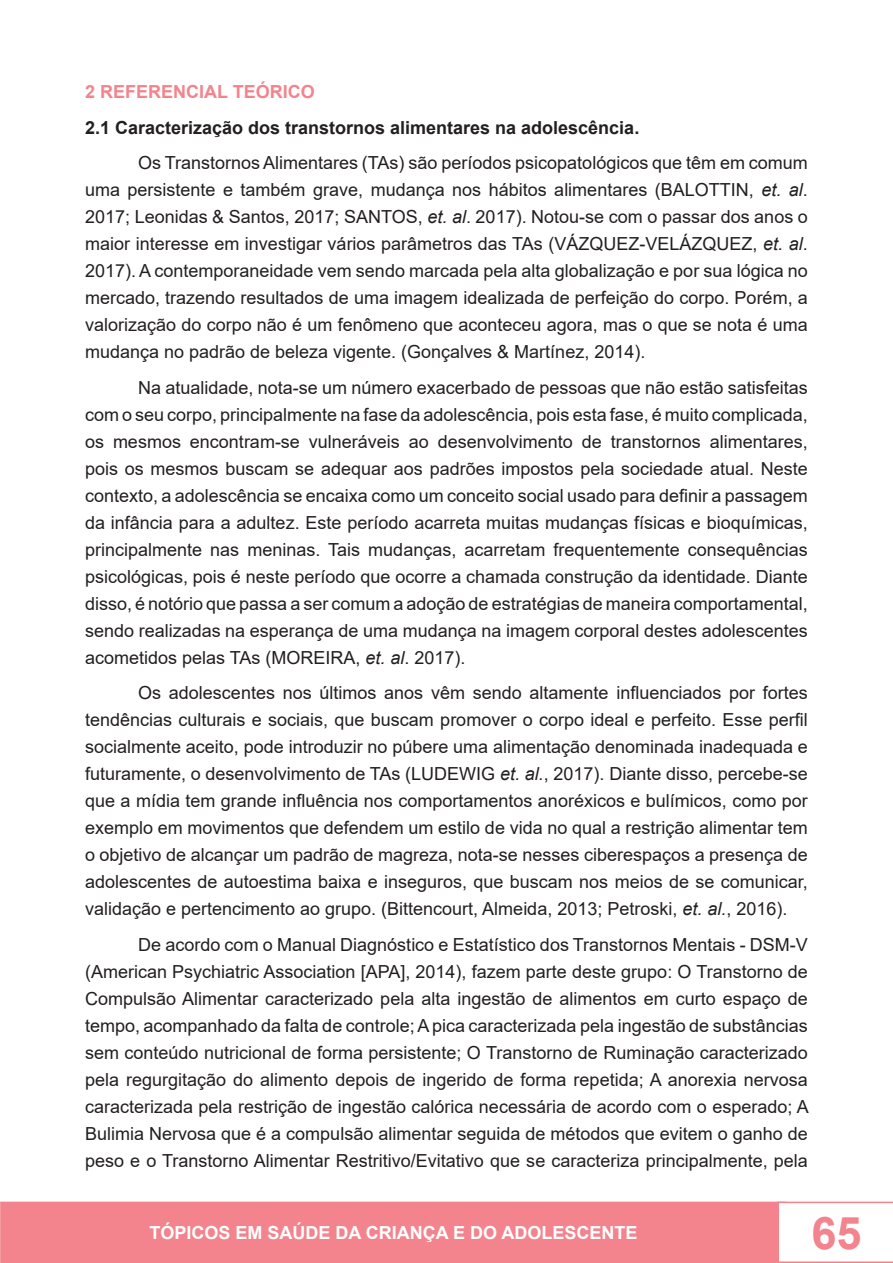
<style>
.page{position:relative;width:893px;height:1263px;background:#fff}
.page>*{position:absolute;margin:0;border:0;box-sizing:border-box;transform-origin:0 0}
.t1{font:700 45px "Arial";color:#f3838c}
.t2{font:18px/27px "Arial";color:#231f20;text-align:justify}
.t3{font:700 18px "Arial";color:#231f20}
.t4{font:700 18px "Arial";color:#fff}
.t5{font:700 18px "Arial";color:#f3838c}
.s1{font-style:italic}
</style>
<div class="page">
<svg style="left:0;top:1201px;width:1px;height:62px"></svg>
<div style="left:2px;top:1202px;width:783px;height:60px;background:#f3838c"></div>
<div style="left:1px;top:1201px;width:785px;height:62px;border:2px solid #f3838c"></div>
<svg style="left:777px;top:1201px;width:116px;height:62px"></svg>
<p class="t5" style="left:85px;top:79px;width:231px">2 REFERENCIAL TEÓRICO</p>
<p class="t3" style="left:85px;top:115px;width:556px">2.1 Caracterização dos transtornos alimentares na adolescência.</p>
<p class="t2" style="left:85px;top:149px;width:724px;text-indent:53px">Os Transtornos Alimentares (TAs) são períodos psicopatológicos que têm em comum uma persistente e também grave, mudança nos hábitos alimentares (BALOTTIN, <span class="s1">et. al</span>.<br>2017; Leonidas &amp; Santos, 2017; SANTOS, <span class="s1">et. al</span>. 2017). Notou-se com o passar dos anos o maior interesse em investigar vários parâmetros das TAs (VÁZQUEZ-VELÁZQUEZ, <span class="s1">et. al</span>.<br>2017). A contemporaneidade vem sendo marcada pela alta globalização e por sua lógica no mercado, trazendo resultados de uma imagem idealizada de perfeição do corpo. Porém, a valorização do corpo não é um fenômeno que aconteceu agora, mas o que se nota é uma mudança no padrão de beleza vigente. (Gonçalves &amp; Martínez, 2014).</p>
<p class="t2" style="left:85px;top:374px;width:724px;text-indent:53px">Na atualidade, nota-se um número exacerbado de pessoas que não estão satisfeitas com o seu corpo, principalmente na fase da adolescência, pois esta fase, é muito complicada, os mesmos encontram-se vulneráveis ao desenvolvimento de transtornos alimentares, pois os mesmos buscam se adequar aos padrões impostos pela sociedade atual. Neste contexto, a adolescência se encaixa como um conceito social usado para definir a passagem da infância para a adultez. Este período acarreta muitas mudanças físicas e bioquímicas, principalmente nas meninas. Tais mudanças, acarretam frequentemente consequências psicológicas, pois é neste período que ocorre a chamada construção da identidade. Diante disso, é notório que passa a ser comum a adoção de estratégias de maneira comportamental, sendo realizadas na esperança de uma mudança na imagem corporal destes adolescentes acometidos pelas TAs (MOREIRA, <span class="s1">et. al</span>. 2017).</p>
<p class="t2" style="left:85px;top:679px;width:724px;text-indent:53px">Os adolescentes nos últimos anos vêm sendo altamente influenciados por fortes tendências culturais e sociais, que buscam promover o corpo ideal e perfeito. Esse perfil socialmente aceito, pode introduzir no púbere uma alimentação denominada inadequada e futuramente, o desenvolvimento de TAs (LUDEWIG <span class="s1">et. al.</span>, 2017). Diante disso, percebe-se que a mídia tem grande influência nos comportamentos anoréxicos e bulímicos, como por exemplo em movimentos que defendem um estilo de vida no qual a restrição alimentar tem o objetivo de alcançar um padrão de magreza, nota-se nesses ciberespaços a presença de adolescentes de autoestima baixa e inseguros, que buscam nos meios de se comunicar, validação e pertencimento ao grupo. (Bittencourt, Almeida, 2013; Petroski, <span class="s1">et. al.</span>, 2016).</p>
<p class="t2" style="left:85px;top:931px;width:725px;text-indent:53px">De acordo com o Manual Diagnóstico e Estatístico dos Transtornos Mentais - DSM-V (American Psychiatric Association [APA], 2014), fazem parte deste grupo: O Transtorno de Compulsão Alimentar caracterizado pela alta ingestão de alimentos em curto espaço de tempo, acompanhado da falta de controle; A pica caracterizada pela ingestão de substâncias sem conteúdo nutricional de forma persistente; O Transtorno de Ruminação caracterizado pela regurgitação do alimento depois de ingerido de forma repetida; A anorexia nervosa caracterizada pela restrição de ingestão calórica necessária de acordo com o esperado; A Bulimia Nervosa que é a compulsão alimentar seguida de métodos que evitem o ganho de peso e o Transtorno Alimentar Restritivo/Evitativo que se caracteriza principalmente, pela</p>
<p class="t4" style="left:149px;top:1220px;width:490px">TÓPICOS EM SAÚDE DA CRIANÇA E DO ADOLESCENTE</p>
<h1 class="t1" style="left:811px;top:1201px;width:52px">65</h1>
</div>
